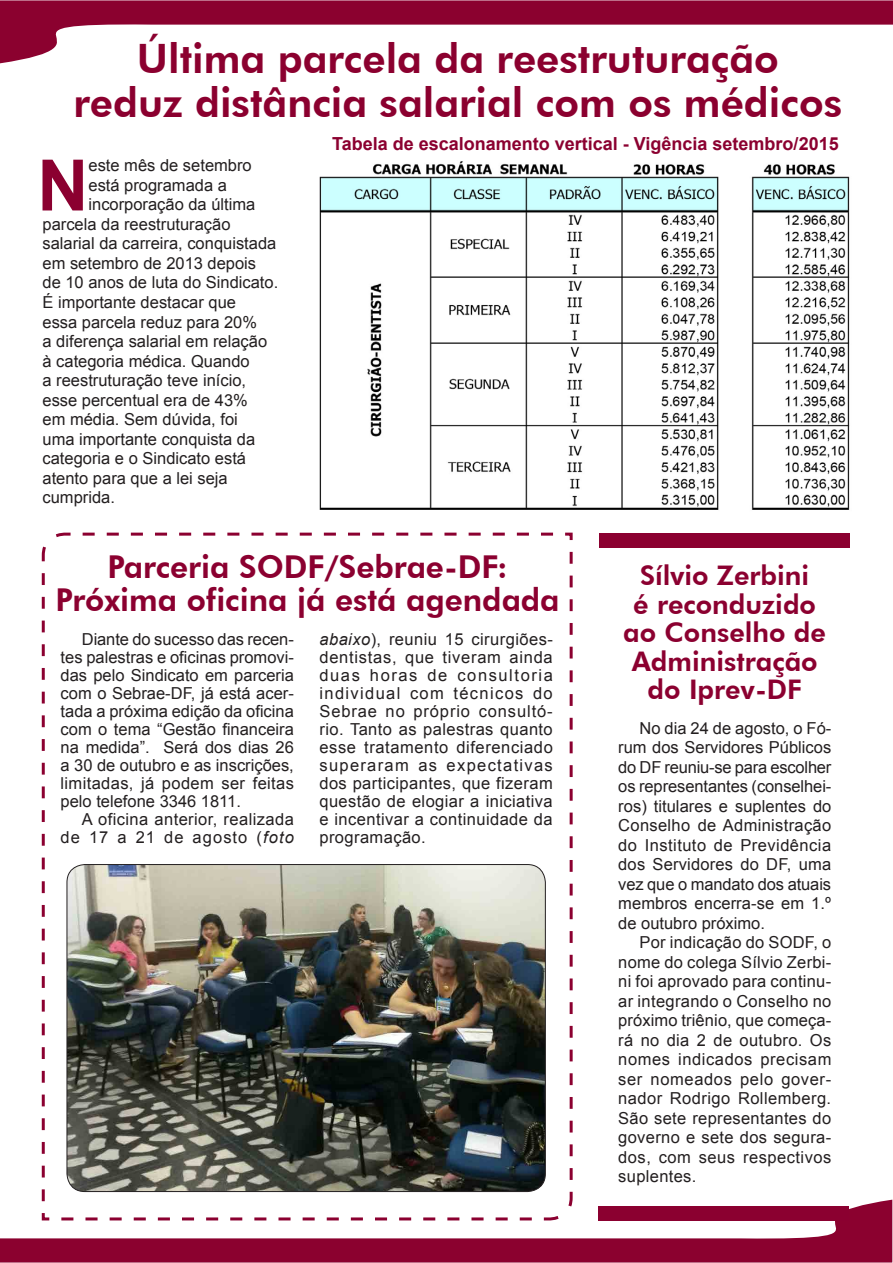
<style>
.page{position:relative;width:893px;height:1263px;background:#fff}
.page>*{position:absolute;margin:0;border:0;box-sizing:border-box;transform-origin:0 0}
.CORPO_TEXTO{font:700 70.95px "Arial";color:#8b0030}
.TITULO{font:800 40.5px "Futura BT";color:#8b002f}
.TITULO-2{font:800 31.5px/33px "Futura BT";color:#8b0030;text-align:center}
.CORPO_TEXTO-2{font:800 27px/28.5px "Futura BT";color:#8b0030;text-align:center}
.t1{font:700 18px "Arial";color:#8b0030}
.CORPO_TEXTO-3{font:16.5px/19.5px "Arial";color:#231f20;text-align:justify}
.CORPO_TEXTO-4{font:16.5px/18px "Arial";letter-spacing:.025em;color:#231f20;text-align:right}
.s1{font-style:italic}
</style>
<div class="page">
<svg style="left:41px;top:532px;width:532px;height:667px"></svg>
<svg style="left:0;top:0;width:893px;height:63px"></svg>
<svg style="left:0;top:1199px;width:893px;height:63px"></svg>
<img style="left:319px;top:161px;width:531px;height:349px">
<img style="left:67px;top:864px;width:478px;height:327px">
<div style="left:599px;top:533px;width:251px;height:15px;background:#8b0030"></div>
<div style="left:598px;top:1206px;width:251px;height:14px;background:#8b0030"></div>
<p class="TITULO" style="left:137px;top:34px;width:643px">Última parcela da reestruturação</p>
<p class="TITULO" style="left:73px;top:78px;width:770px">reduz distância salarial com os médicos</p>
<p class="t1" style="left:332px;top:132px;width:508px">Tabela de escalonamento vertical - Vigência setembro/2015</p>
<p class="CORPO_TEXTO" style="left:37px;top:138px;width:53px">N</p>
<p class="CORPO_TEXTO-3" style="left:89px;top:156px;width:165px">este mês de setembro</p>
<p class="CORPO_TEXTO-3" style="left:89px;top:176px;width:140px">está programada a</p>
<p class="CORPO_TEXTO-3" style="left:89px;top:195px;width:168px">incorporação da última</p>
<p class="CORPO_TEXTO-3" style="left:43px;top:215px;width:190px">parcela da reestruturação</p>
<p class="CORPO_TEXTO-3" style="left:43px;top:234px;width:235px">salarial da carreira, conquistada</p>
<p class="CORPO_TEXTO-3" style="left:43px;top:254px;width:215px">em setembro de 2013 depois</p>
<p class="CORPO_TEXTO-3" style="left:43px;top:273px;width:237px">de 10 anos de luta do Sindicato.</p>
<p class="CORPO_TEXTO-3" style="left:43px;top:293px;width:195px">É importante destacar que</p>
<p class="CORPO_TEXTO-3" style="left:43px;top:312px;width:216px">essa parcela reduz para 20%</p>
<p class="CORPO_TEXTO-3" style="left:43px;top:332px;width:226px">a diferença salarial em relação</p>
<p class="CORPO_TEXTO-3" style="left:43px;top:351px;width:209px">à categoria médica. Quando</p>
<p class="CORPO_TEXTO-3" style="left:43px;top:371px;width:205px">a reestruturação teve início,</p>
<p class="CORPO_TEXTO-3" style="left:43px;top:390px;width:207px">esse percentual era de 43%</p>
<p class="CORPO_TEXTO-3" style="left:43px;top:410px;width:197px">em média. Sem dúvida, foi</p>
<p class="CORPO_TEXTO-3" style="left:43px;top:429px;width:214px">uma importante conquista da</p>
<p class="CORPO_TEXTO-3" style="left:43px;top:449px;width:205px">categoria e o Sindicato está</p>
<p class="CORPO_TEXTO-3" style="left:43px;top:468px;width:187px">atento para que a lei seja</p>
<p class="CORPO_TEXTO-3" style="left:43px;top:488px;width:74px">cumprida.</p>
<p class="TITULO-2" style="left:56px;top:550px;width:505px">Parceria SODF/Sebrae-DF:<br>Próxima oficina já está agendada</p>
<p class="CORPO_TEXTO-2" style="left:623px;top:561px;width:204px">Sílvio Zerbini<br>é reconduzido ao Conselho de<br>Administração</p>
<p class="CORPO_TEXTO-2" style="left:648px;top:675px;width:156px">do Iprev-DF</p>
<p class="CORPO_TEXTO-3" style="left:319px;top:630px;width:235px;line-height:18px"><span class="s1">abaixo</span>), reuniu 15 cirurgiões&shy;dentistas, que tiveram ainda duas horas de consultoria individual com técnicos do Sebrae no próprio consultó&shy;rio. Tanto as palestras quanto esse tratamento diferenciado superaram as expectativas dos participantes, que fizeram questão de elogiar a iniciativa e incentivar a continuidade da programação.</p>
<p class="CORPO_TEXTO-3" style="left:61px;top:630px;width:235px;line-height:18px;text-indent:21px">Diante do sucesso das recen&shy;tes palestras e oficinas promovi&shy;das pelo Sindicato em parceria com o Sebrae-DF, já está acer&shy;tada a próxima edição da oficina com o tema “Gestão financeira na medida”. Será dos dias 26 a 30 de outubro e as inscrições, limitadas, já podem ser feitas pelo telefone 3346 1811.</p>
<p class="CORPO_TEXTO-4" style="left:61px;top:810px;width:235px">A oficina anterior, realizada de 17 a 21 de agosto (<span class="s1">foto</span></p>
<p class="CORPO_TEXTO-3" style="left:618px;top:718px;width:215px;text-indent:21px">No dia 24 de agosto, o Fó&shy;rum dos Servidores Públicos do DF reuniu-se para escolher os representantes (conselhei&shy;ros) titulares e suplentes do Conselho de Administração do Instituto de Previdência dos Servidores do DF, uma vez que o mandato dos atuais membros encerra-se em 1.º de outubro próximo.</p>
<p class="CORPO_TEXTO-3" style="left:618px;top:933px;width:215px;text-indent:21px">Por indicação do SODF, o nome do colega Sílvio Zerbi&shy;ni foi aprovado para continu&shy;ar integrando o Conselho no próximo triênio, que começa&shy;rá no dia 2 de outubro. Os nomes indicados precisam ser nomeados pelo gover&shy;nador Rodrigo Rollemberg.<br>São sete representantes do governo e sete dos segura&shy;dos, com seus respectivos suplentes.</p>
</div>
